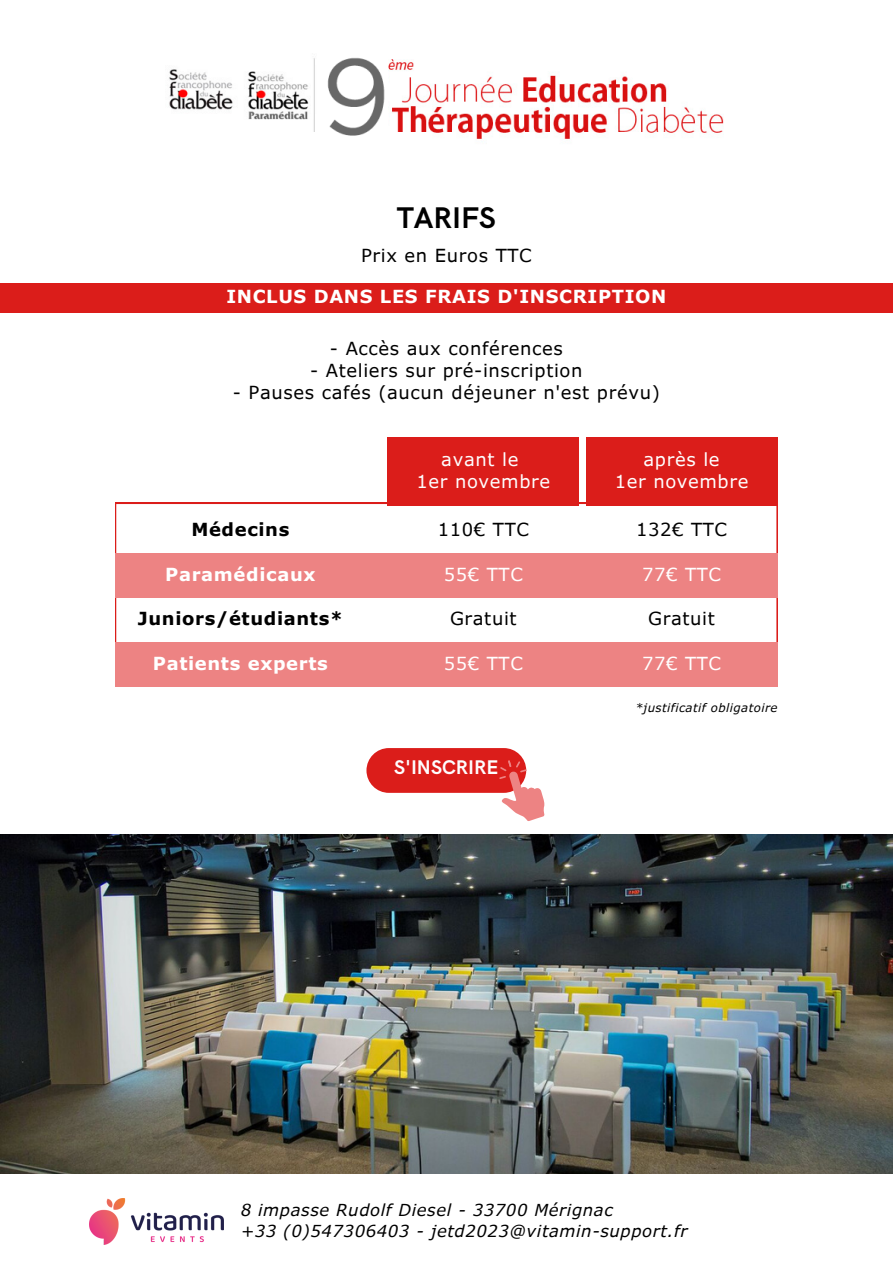
<style>
.page{position:relative;width:893px;height:1264px;background:#fff}
.page>*{position:absolute;margin:0;border:0;box-sizing:border-box;transform-origin:0 0}
.t1{font:700 30px "HK Grotesk";color:#000}
.t2{font:700 19.8px "HK Grotesk";color:#fefdfe}
.t3{font:18px "Verdana Pro";letter-spacing:.035em;color:#000}
.t4{font:700 18px "Verdana Pro";letter-spacing:.035em;color:#fff}
.t5{font:18px "Verdana Pro";letter-spacing:.035em;color:#fff}
.t6{font:700 18px "Verdana Pro";letter-spacing:.035em;color:#000}
.t7{font:18px "Verdana Pro";letter-spacing:.035em;color:#fefdfe}
.t8{font:italic 16.5px "Verdana Pro";letter-spacing:.035em;color:#000}
.t9{font:italic 11.85px "Verdana Pro";letter-spacing:.035em;color:#000}
</style>
<div class="page">
<img style="left:169px;top:57px;width:555px;height:83px">
<img style="left:89px;top:1198px;width:134px;height:46px">
<svg style="left:115px;top:503px;width:662px;height:139px"></svg>
<div style="left:387px;top:437px;width:192px;height:68px;background:#db1d1a"></div>
<div style="left:585px;top:437px;width:192px;height:68px;background:#db1d1a"></div>
<div style="left:115px;top:552px;width:662px;height:45px;background:#ed8383"></div>
<div style="left:115px;top:642px;width:662px;height:44px;background:#ed8383"></div>
<div style="left:0;top:283px;width:892px;height:30px;background:#db1d1a"></div>
<img style="left:0;top:834px;width:892px;height:339px">
<div style="left:366px;top:748px;width:160px;height:44px;background:#db1d1a;border-radius:22px"></div>
<svg style="left:499px;top:760px;width:46px;height:61px"></svg>
<p class="t1" style="left:396px;top:201px;width:101px">TARIFS</p>
<p class="t3" style="left:361px;top:244px;width:172px">Prix en Euros TTC</p>
<p class="t4" style="left:226px;top:285px;width:441px">INCLUS DANS LES FRAIS D'INSCRIPTION</p>
<p class="t3" style="left:330px;top:336px;width:234px">- Accès aux conférences</p>
<p class="t3" style="left:310px;top:359px;width:274px">- Ateliers sur pré-inscription</p>
<p class="t3" style="left:233px;top:381px;width:428px">- Pauses cafés (aucun déjeuner n'est prévu)</p>
<p class="t6" style="left:191px;top:518px;width:100px">Médecins</p>
<p class="t7" style="left:441px;top:447px;width:79px">avant le</p>
<p class="t7" style="left:416px;top:470px;width:135px">1er novembre</p>
<p class="t3" style="left:437px;top:518px;width:93px">110€ TTC</p>
<p class="t5" style="left:643px;top:447px;width:78px">après le</p>
<p class="t5" style="left:614px;top:470px;width:135px">1er novembre</p>
<p class="t3" style="left:636px;top:518px;width:93px">132€ TTC</p>
<p class="t4" style="left:165px;top:562px;width:152px">Paramédicaux</p>
<p class="t5" style="left:444px;top:562px;width:81px">55€ TTC</p>
<p class="t5" style="left:642px;top:562px;width:81px">77€ TTC</p>
<p class="t6" style="left:138px;top:607px;width:206px">Juniors/étudiants*</p>
<p class="t3" style="left:450px;top:607px;width:68px">Gratuit</p>
<p class="t3" style="left:648px;top:607px;width:68px">Gratuit</p>
<p class="t4" style="left:153px;top:651px;width:176px">Patients experts</p>
<p class="t5" style="left:444px;top:651px;width:81px">55€ TTC</p>
<p class="t5" style="left:642px;top:651px;width:81px">77€ TTC</p>
<p class="t9" style="left:635px;top:700px;width:144px">*justificatif obligatoire</p>
<p class="t2" style="left:394px;top:756px;width:106px">S'INSCRIRE</p>
<p class="t8" style="left:241px;top:1198px;width:373px">8 impasse Rudolf Diesel - 33700 Mérignac</p>
<p class="t8" style="left:241px;top:1220px;width:448px">+33 (0)547306403 - jetd2023@vitamin-support.fr</p>
</div>
